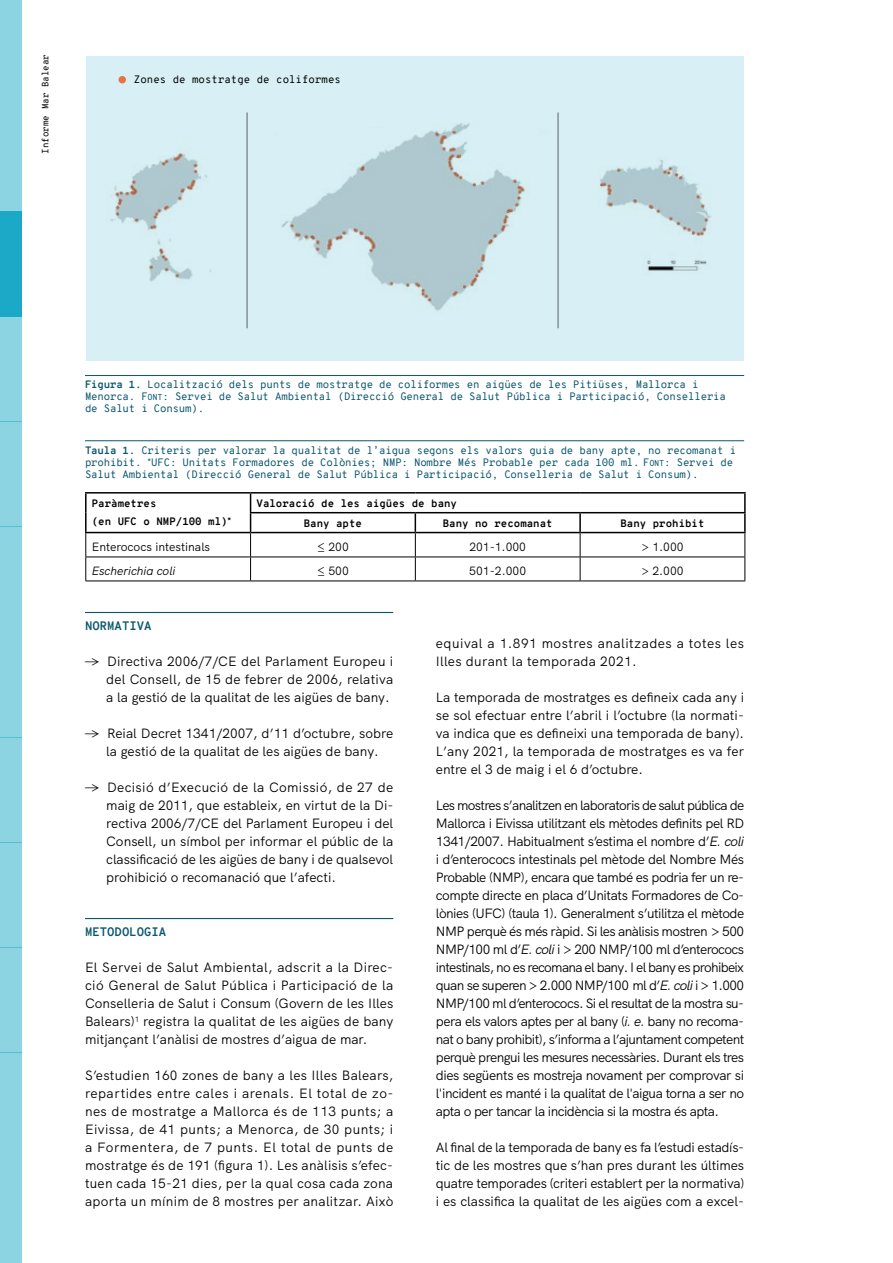
<style>
.page{position:relative;width:893px;height:1263px;background:#fff}
.page>*{position:absolute;margin:0;border:0;box-sizing:border-box;transform-origin:0 0}
.t1{font:13.5px/18px "HK Grotesk";color:#000;text-align:justify}
.t2{font:13.5px/18px "HK Grotesk";letter-spacing:.03em;color:#000}
.t3{font:12px "HK Grotesk";color:#000}
.t4{font:700 12px "Overpass Mono";color:#0d5770}
.t5{font:italic 12px "HK Grotesk";color:#000}
.t6{font:10.5px/12px "Overpass Mono";letter-spacing:-.02em;color:#0c5770}
.t7{font:700 10.5px/18px "Overpass Mono";color:#000}
.t8{font:10.5px "Overpass Mono";color:#000}
.t9{font:9px "Overpass Mono";color:#000}
.s1{font-weight:700}
.s2{font-family:"Overpass Mono Regular SC800"}
.s3{font-family:"Overpass Mono Regular SC800";font-size:8.4px}
.s4{font-style:italic}
</style>
<div class="page">
<div style="left:0;top:0;width:21px;height:106px;background:#8dd4e3"></div>
<div style="left:0;top:421px;width:21px;height:106px;background:#8dd4e3"></div>
<div style="left:0;top:842px;width:21px;height:105px;background:#8dd4e3"></div>
<div style="left:0;top:211px;width:21px;height:105px;background:#1ca9c7"></div>
<div style="left:0;top:632px;width:21px;height:105px;background:#8dd4e3"></div>
<div style="left:0;top:1053px;width:21px;height:105px;background:#8dd4e3"></div>
<div style="left:0;top:106px;width:21px;height:105px;background:#8dd4e3"></div>
<div style="left:0;top:527px;width:21px;height:105px;background:#8dd4e3"></div>
<div style="left:0;top:947px;width:21px;height:106px;background:#8dd4e3"></div>
<div style="left:0;top:316px;width:21px;height:106px;background:#8dd4e3"></div>
<div style="left:0;top:737px;width:21px;height:105px;background:#8dd4e3"></div>
<div style="left:0;top:1158px;width:21px;height:105px;background:#8dd4e3"></div>
<div style="left:86px;top:56px;width:657px;height:305px;background:#d8f0f5"></div>
<hr style="left:85px;top:612px;width:308px;height:1px;background:#0d5770">
<hr style="left:85px;top:918px;width:308px;height:1px;background:#0d5770">
<hr style="left:85px;top:440px;width:659px;height:1px;background:#0c5770">
<hr style="left:85px;top:492px;width:166px;height:2px;background:#000">
<hr style="left:251px;top:492px;width:164px;height:2px;background:#000">
<hr style="left:415px;top:492px;width:165px;height:2px;background:#000">
<hr style="left:580px;top:492px;width:166px;height:2px;background:#000">
<hr style="left:250px;top:512px;width:165px;height:1px;background:#000">
<hr style="left:415px;top:512px;width:165px;height:1px;background:#000">
<hr style="left:580px;top:512px;width:166px;height:1px;background:#000">
<hr style="left:85px;top:532px;width:166px;height:1px;background:#000">
<hr style="left:251px;top:532px;width:164px;height:1px;background:#000">
<hr style="left:415px;top:532px;width:165px;height:1px;background:#000">
<hr style="left:580px;top:532px;width:166px;height:1px;background:#000">
<hr style="left:85px;top:557px;width:166px;height:1px;background:#000">
<svg style="left:85px;top:494px;width:2px;height:87px"></svg>
<hr style="left:251px;top:557px;width:164px;height:1px;background:#000">
<svg style="left:250px;top:494px;width:1px;height:87px"></svg>
<hr style="left:415px;top:557px;width:165px;height:1px;background:#000">
<svg style="left:415px;top:513px;width:1px;height:68px"></svg>
<hr style="left:580px;top:557px;width:165px;height:1px;background:#000">
<svg style="left:579px;top:513px;width:2px;height:68px"></svg>
<svg style="left:744px;top:494px;width:2px;height:87px"></svg>
<hr style="left:85px;top:581px;width:166px;height:1px;background:#000">
<hr style="left:251px;top:581px;width:164px;height:1px;background:#000">
<hr style="left:415px;top:581px;width:165px;height:1px;background:#000">
<hr style="left:580px;top:581px;width:165px;height:1px;background:#000">
<hr style="left:85px;top:375px;width:659px;height:1px;background:#0c5770">
<img style="left:600px;top:160px;width:111px;height:111px">
<img style="left:106px;top:151px;width:105px;height:131px">
<img style="left:281px;top:121px;width:277px;height:193px">
<div style="left:119px;top:76px;width:7px;height:7px;background:#e67346;border-radius:50%"></div>
<hr style="left:247px;top:112px;width:1px;height:216px;background:#000">
<hr style="left:558px;top:112px;width:1px;height:216px;background:#000">
<p class="t9" style="left:39px;top:154px;width:101px;rotate:-90deg">Informe Mar Balear</p>
<p class="t8" style="left:134px;top:72px;width:208px">Zones de mostratge de coliformes</p>
<p class="t6" style="left:85px;top:379px;width:642px"><span class="s1">Figura 1.</span> Localització dels punts de mostratge de coliformes en aigües de les Pitiüses, Mallorca i<br>Menorca. <span class="s2">F</span><span class="s3">ONT</span>: Servei de Salut Ambiental (Direcció General de Salut Pública i Participació, Conselleria de Salut i Consum).</p>
<p class="t6" style="left:85px;top:444px;width:653px"><span class="s1">Taula 1.</span> Criteris per valorar la qualitat de l’aigua segons els valors guia de bany apte, no recomanat i prohibit. <sup>*</sup>UFC: Unitats Formadores de Colònies; NMP: Nombre Més Probable per cada 100 ml. <span class="s2">F</span><span class="s3">ONT</span>: Servei de<br>Salut Ambiental (Direcció General de Salut Pública i Participació, Conselleria de Salut i Consum).</p>
<p class="t7" style="left:92px;top:494px;width:141px">Paràmetres<br>(en UFC o NMP/100 ml)<sup>*</sup></p>
<p class="t7" style="left:304px;top:493px;width:155px;line-height:20px;text-indent:-47px">Valoració de les aigües de bany<br>Bany apte</p>
<p class="t7" style="left:443px;top:514px;width:111px">Bany no recomanat</p>
<p class="t7" style="left:620px;top:514px;width:86px">Bany prohibit</p>
<p class="t3" style="left:92px;top:537px;width:120px">Enterococs intestinals</p>
<p class="t3" style="left:317px;top:537px;width:33px">≤ 200</p>
<p class="t3" style="left:469px;top:537px;width:58px">201-1.000</p>
<p class="t3" style="left:641px;top:537px;width:44px">&gt; 1.000</p>
<p class="t5" style="left:92px;top:561px;width:85px">Escherichia coli</p>
<p class="t3" style="left:317px;top:561px;width:33px">≤ 500</p>
<p class="t3" style="left:469px;top:561px;width:58px">501-2.000</p>
<p class="t3" style="left:641px;top:561px;width:44px">&gt; 2.000</p>
<p class="t4" style="left:85px;top:617px;width:68px">NORMATIVA</p>
<p class="t1" style="left:106px;top:651px;width:289px;text-indent:-21px">→ Directiva 2006/7/CE del Parlament Europeu i del Consell, de 15 de febrer de 2006, relativa a la gestió de la qualitat de les aigües de bany.</p>
<p class="t1" style="left:85px;top:723px;width:310px;text-align:center">→ Reial Decret 1341/2007, d’11 d’octubre, sobre la gestió de la qualitat de les aigües de bany.</p>
<p class="t1" style="left:106px;top:777px;width:289px;text-indent:-21px">→ Decisió d’Execució de la Comissió, de 27 de maig de 2011, que estableix, en virtut de la Di&shy;rectiva 2006/7/CE del Parlament Europeu i del Consell, un símbol per informar el públic de la classificació de les aigües de bany i de qualsevol prohibició o recomanació que l’afecti.</p>
<p class="t4" style="left:85px;top:923px;width:83px">METODOLOGIA</p>
<p class="t1" style="left:85px;top:957px;width:310px">El Servei de Salut Ambiental, adscrit a la Direc&shy;ció General de Salut Pública i Participació de la Conselleria de Salut i Consum (Govern de les Illes Balears)<sup>1</sup> registra la qualitat de les aigües de bany mitjançant l’anàlisi de mostres d’aigua de mar.</p>
<p class="t1" style="left:85px;top:1065px;width:310px">S’estudien 160 zones de bany a les Illes Balears, repartides entre cales i arenals. El total de zo&shy;nes de mostratge a Mallorca és de 113 punts; a Eivissa, de 41 punts; a Menorca, de 30 punts; i a Formentera, de 7 punts. El total de punts de mostratge és de 191 (figura 1). Les anàlisis s’efec&shy;tuen cada 15-21 dies, per la qual cosa cada zona aporta un mínim de 8 mostres per analitzar. Això</p>
<p class="t2" style="left:436px;top:633px;width:310px">equival a 1.891 mostres analitzades a totes les<br>Illes durant la temporada 2021.</p>
<p class="t1" style="left:436px;top:687px;width:310px">La temporada de mostratges es defineix cada any i se sol efectuar entre l’abril i l’octubre (la normati&shy;va indica que es defineixi una temporada de bany).<br>L’any 2021, la temporada de mostratges es va fer entre el 3 de maig i el 6 d’octubre.</p>
<p class="t1" style="left:436px;top:795px;width:310px">Les mostres s’analitzen en laboratoris de salut pública de Mallorca i Eivissa utilitzant els mètodes definits pel RD 1341/2007. Habitualment s’estima el nombre d’<span class="s4">E. coli </span>i d’enterococs intestinals pel mètode del Nombre Més Probable (NMP), encara que també es podria fer un re&shy;compte directe en placa d’Unitats Formadores de Co&shy;lònies (UFC) (taula 1). Generalment s’utilitza el mètode NMP perquè és més ràpid. Si les anàlisis mostren &gt; 500<br>NMP/100 ml d’<span class="s4">E. coli</span> i &gt; 200 NMP/100 ml d’enterococs intestinals, no es recomana el bany. I el bany es prohibeix quan se superen &gt; 2.000 NMP/100 ml d’<span class="s4">E. coli</span> i &gt; 1.000<br>NMP/100 ml d’enterococs. Si el resultat de la mostra su&shy;pera els valors aptes per al bany (<span class="s4">i. e.</span> bany no recoma&shy;nat o bany prohibit), s’informa a l’ajuntament competent perquè prengui les mesures necessàries. Durant els tres dies següents es mostreja novament per comprovar si l'incident es manté i la qualitat de l'aigua torna a ser no apta o per tancar la incidència si la mostra és apta.</p>
<p class="t1" style="left:436px;top:1137px;width:310px">Al final de la temporada de bany es fa l’estudi estadís&shy;tic de les mostres que s’han pres durant les últimes quatre temporades (criteri establert per la normativa) i es classifica la qualitat de les aigües com a excel·</p>
</div>
